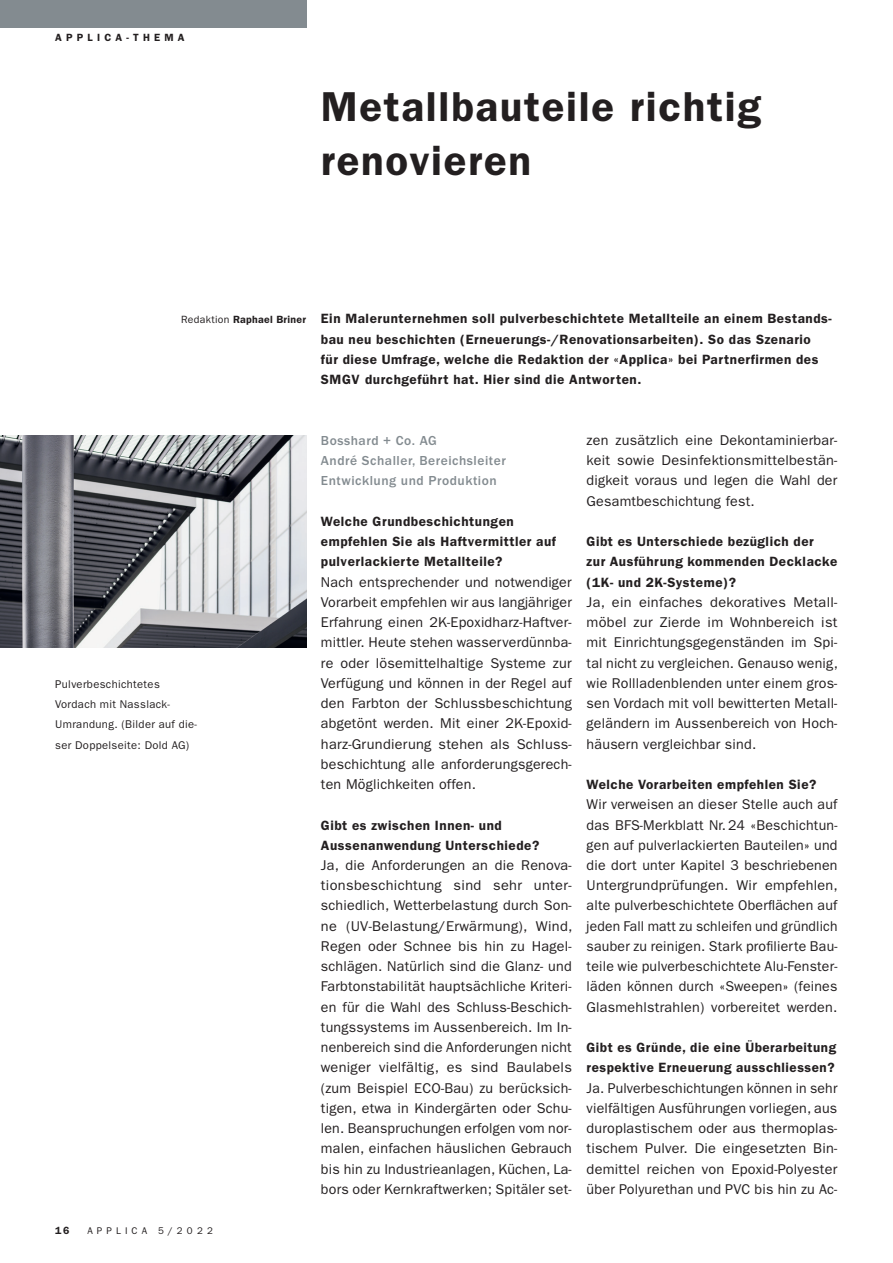
<style>
.page{position:relative;width:893px;height:1263px;background:#fff}
.page>*{position:absolute;margin:0;border:0;box-sizing:border-box;transform-origin:0 0}
.t1{font:600 42px/54px "ITC Franklin Gothic Std";letter-spacing:.04em;color:#231f20}
.t2{font:14.25px/20.2px "ITC Franklin Gothic Std";letter-spacing:.015em;color:#231f20;text-align:justify}
.t3{font:600 13.5px/20.2px "ITC Franklin Gothic Std";letter-spacing:.04em;color:#231f20}
.t4{font:500 13.5px/20.2px "ITC Franklin Gothic Std";letter-spacing:.04em;color:#838b90}
.t5{font:11.25px/20.2px "ITC Franklin Gothic Std";letter-spacing:.03em;color:#231f20}
.t6{font:600 10.5px "ITC Franklin Gothic Std";letter-spacing:.4em;color:#231f20}
.t7{font:9.75px "ITC Franklin Gothic Std";letter-spacing:.42em;color:#231f20}
.s1{font-weight:400;font-size:10.5px}
.s2{font-size:10.5px}
</style>
<div class="page">
<div style="left:0;top:0;width:306px;height:28px;background:#838b90"></div>
<img style="left:0;top:436px;width:306px;height:211px">
<p class="t6" style="left:55px;top:34px;width:131px">APPLICA-THEMA</p>
<h1 class="t1" style="left:321px;top:83px;width:441px">Metallbauteile richtig renovie ren</h1>
<p class="t3" style="left:321px;top:310px;width:512px;text-indent:-140px"><span class="s1">Redaktion</span> <span class="s2">Raphael Briner</span> Ein Malerunternehmen soll pulverbeschichtete Metallteile an einem Bestands&shy;bau neu beschichte n (Erneuerungs-/Renovationsarbeiten). So das Szenario<br>für diese Umfrage, welche die Redaktion der «Applica» bei Partnerfirmen des SMGV durchgeführt hat. Hier sind die Antworten.</p>
<p class="t5" style="left:55px;top:675px;width:143px">Pulverbeschichtetes<br>Vordac h mit Nasslack-<br>Umrandung. (Bilder auf die&shy;ser Doppelseite: Dold AG)</p>
<p class="t6" style="left:55px;top:1227px;width:16px">16</p>
<p class="t7" style="left:87px;top:1227px;width:127px">APPLICA 5/2022</p>
<p class="t4" style="left:321px;top:431px;width:186px">Bosshard + Co. AG<br>André Schaller, Bereichsleiter<br>Entwicklung und Produktion</p>
<p class="t3" style="left:321px;top:512px;width:237px">Welche Grundbeschichtungen empfehlen Sie als Haftvermittler auf pulverlackierte Metallteile?</p>
<p class="t2" style="left:321px;top:573px;width:252px">Nach entsprechender und notwendiger Vorarbeit empfehlen wir aus langjähriger Erfahrung einen 2K-Epoxidharz-Haftver&shy;mittler. Heute stehen wasserverdünnba&shy;re oder lösemittelhaltige Systeme zur Verfügung und können in der Regel auf den Farbton der Schlussbeschichtung abgetönt werden. Mit einer 2K-Epoxid&shy;harz-Grundierung stehen als Schluss&shy;beschichtung alle anforderungsgerech&shy;ten Möglichkeiten offen.</p>
<p class="t3" style="left:321px;top:816px;width:220px">Gibt es zwischen Innen- und<br>Aussenanwendung Unterschiede?</p>
<p class="t2" style="left:321px;top:856px;width:253px">Ja, die Anforderungen an die Renova&shy;tionsbeschichtung sind sehr unter&shy;schiedlich, Wetterbelastung durch Son&shy;ne (UV-Belastung/Erwärmung), Wind, Regen oder Schnee bis hin zu Hagel&shy;schlägen. Natürlich sind die Glanz- und Farbtonstabilität hauptsächliche Kriteri&shy;en für die Wahl des Schluss-Beschich&shy;tungssystems im Aussenbereich. Im In&shy;nenbereich sind die Anforderungen nicht weniger vielfältig, es sind Baulabels (zum Beispiel ECO-Bau) zu berücksich&shy;tigen, etwa in Kindergärten oder Schu&shy;len. Beanspruchungen erfolgen vom nor&shy;malen, einfachen häuslichen Gebrauch bis hin zu Industrieanlagen, Küchen, La&shy;bors oder Kernkraftwerken; Spitäler set-</p>
<p class="t2" style="left:587px;top:431px;width:252px">zen zusätzlich eine Dekontaminierbar&shy;keit sowie Desinfektionsmittelbestän&shy;digkeit voraus und legen die Wahl der Gesamt beschichtung fest.</p>
<p class="t3" style="left:587px;top:532px;width:252px">Gibt es Unterschiede bezüglich der<br>zur Ausführung kommenden Decklacke (1K- und 2K-Systeme)?</p>
<p class="t2" style="left:587px;top:593px;width:253px">Ja, ein einfaches dekoratives Metall&shy;möbel zur Zierde im Wohnbereich ist mit Einrichtungsgegenständen im Spi&shy;tal nicht zu vergleichen. Genauso wenig, wie Rollladenblenden unter einem gros&shy;sen Vordach mit voll bewitterten Metall&shy;geländern im Aussenbereich von Hoch&shy;häusern vergleichbar sind.</p>
<p class="t3" style="left:587px;top:775px;width:231px">Welche Vorarbeiten empfehlen Sie?</p>
<p class="t2" style="left:587px;top:795px;width:253px">Wir verweisen an dieser Stelle auch auf das BFS-Merkblatt Nr. 24 «Beschichtun&shy;gen auf pulverlackierten Bauteilen» und die dort unter Kapitel 3 beschriebenen Untergrundprüfungen. Wir empfehlen, alte pulverbeschichtete Oberflächen auf jeden Fall matt zu schleifen und gründlich sauber zu reinigen. Stark profilierte Bau&shy;teile wie pulverbeschichtete Alu-Fenster&shy;läden können durch «Sweepen» (feines Glasmehlstrahlen) vorbereitet werden.</p>
<p class="t3" style="left:587px;top:1038px;width:251px">Gibt es Gründe, die eine Überarbeitung respektive Erneuerung ausschliessen?</p>
<p class="t2" style="left:587px;top:1079px;width:252px">Ja. Pulverbeschichtungen können in sehr vielfältigen Ausführungen vorliegen, aus duroplastischem oder aus thermoplas&shy;tischem Pulver. Die eingesetzten Bin&shy;demittel reichen von Epoxid-Polyester über Polyurethan und PVC bis hin zu Ac-</p>
</div>
